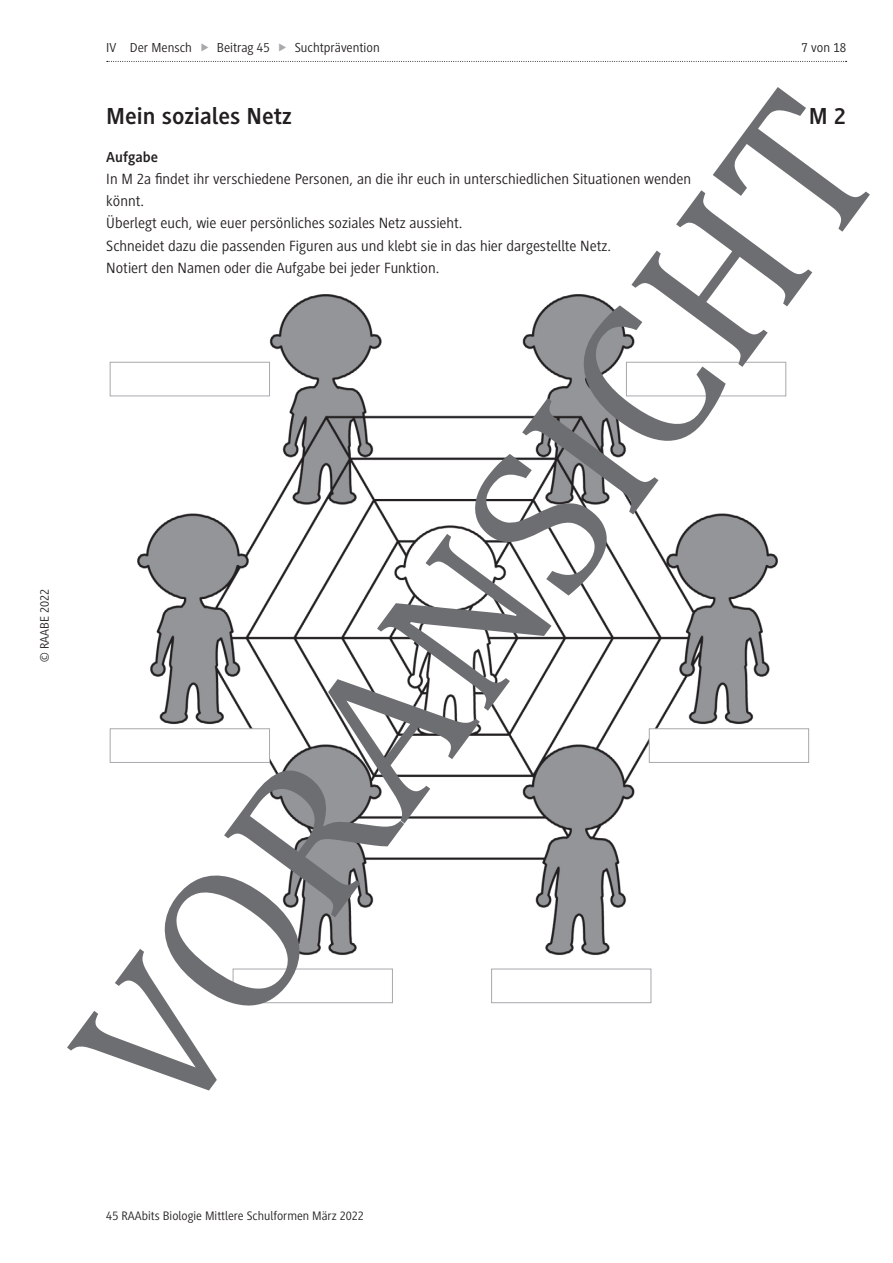
<style>
.page{position:relative;width:893px;height:1263px;background:#fff}
.page>*{position:absolute;margin:0;border:0;box-sizing:border-box;transform-origin:0 0}
.t1{font:207px "Cambria";color:#6d6e71}
.t2{font:700 24px "Generis Sans Pro";color:#231f20}
.t3{font:15.3px/22px "Generis Sans Pro";color:#231f20}
.t4{font:700 15px "Generis Sans Pro";color:#231f20}
.t5{font:13.5px "Generis Sans Pro";color:#231f20}
.t6{font:12.75px "Generis Sans Pro";color:#231f20}
</style>
<div class="page">
<svg style="left:107px;top:61px;width:740px;height:1px"></svg>
<img style="left:138px;top:295px;width:672px;height:709px">
<div style="left:110px;top:362px;width:160px;height:34px;background:#fff"></div>
<div style="left:110px;top:362px;width:160px;height:34px;border:1px solid #a8a9ad"></div>
<div style="left:626px;top:362px;width:160px;height:34px;background:#fff"></div>
<div style="left:626px;top:362px;width:160px;height:34px;border:1px solid #a8a9ad"></div>
<div style="left:649px;top:729px;width:160px;height:33px;background:#fff"></div>
<div style="left:649px;top:728px;width:160px;height:35px;border:1px solid #a8a9ad"></div>
<div style="left:492px;top:969px;width:159px;height:34px;background:#fff"></div>
<div style="left:491px;top:968px;width:160px;height:35px;border:1px solid #a8a9ad"></div>
<div style="left:233px;top:969px;width:159px;height:34px;background:#fff"></div>
<div style="left:233px;top:968px;width:160px;height:35px;border:1px solid #a8a9ad"></div>
<div style="left:110px;top:729px;width:160px;height:33px;background:#fff"></div>
<div style="left:110px;top:728px;width:160px;height:35px;border:1px solid #a8a9ad"></div>
<p class="t6" style="left:38px;top:662px;width:75px;rotate:-90deg">© RAABE 2022</p>
<p class="t5" style="left:106px;top:41px;width:87px">IV Der Mensch</p>
<p class="t5" style="left:217px;top:41px;width:54px">Beitrag 45</p>
<p class="t5" style="left:295px;top:41px;width:87px">Suchtprävention</p>
<p class="t5" style="left:801px;top:41px;width:46px">7 von 18</p>
<h1 class="t1" style="left:19px;top:1012px;width:1205px;rotate:-53deg">VORANSICHT</h1>
<h2 class="t2" style="left:106px;top:107px;width:187px">Mein soziales Netz</h2>
<p class="t4" style="left:106px;top:151px;width:53px">Aufgabe</p>
<p class="t3" style="left:106px;top:168px;width:586px">In M 2a findet ihr verschiedene Personen, an die ihr euch in unterschiedlichen Situationen wenden könnt.<br>Überlegt euch, wie euer persönliches soziales Netz aussieht.<br>Schneidet dazu die passenden Figuren aus und klebt sie in das hier dargestellte Netz.<br>Notiert den Namen oder die Aufgabe bei jeder Funktion.</p>
<h2 class="t2" style="left:809px;top:107px;width:39px">M 2</h2>
<p class="t6" style="left:106px;top:1209px;width:259px">45 RAAbits Biologie Mittlere Schulformen März 2022</p>
</div>
